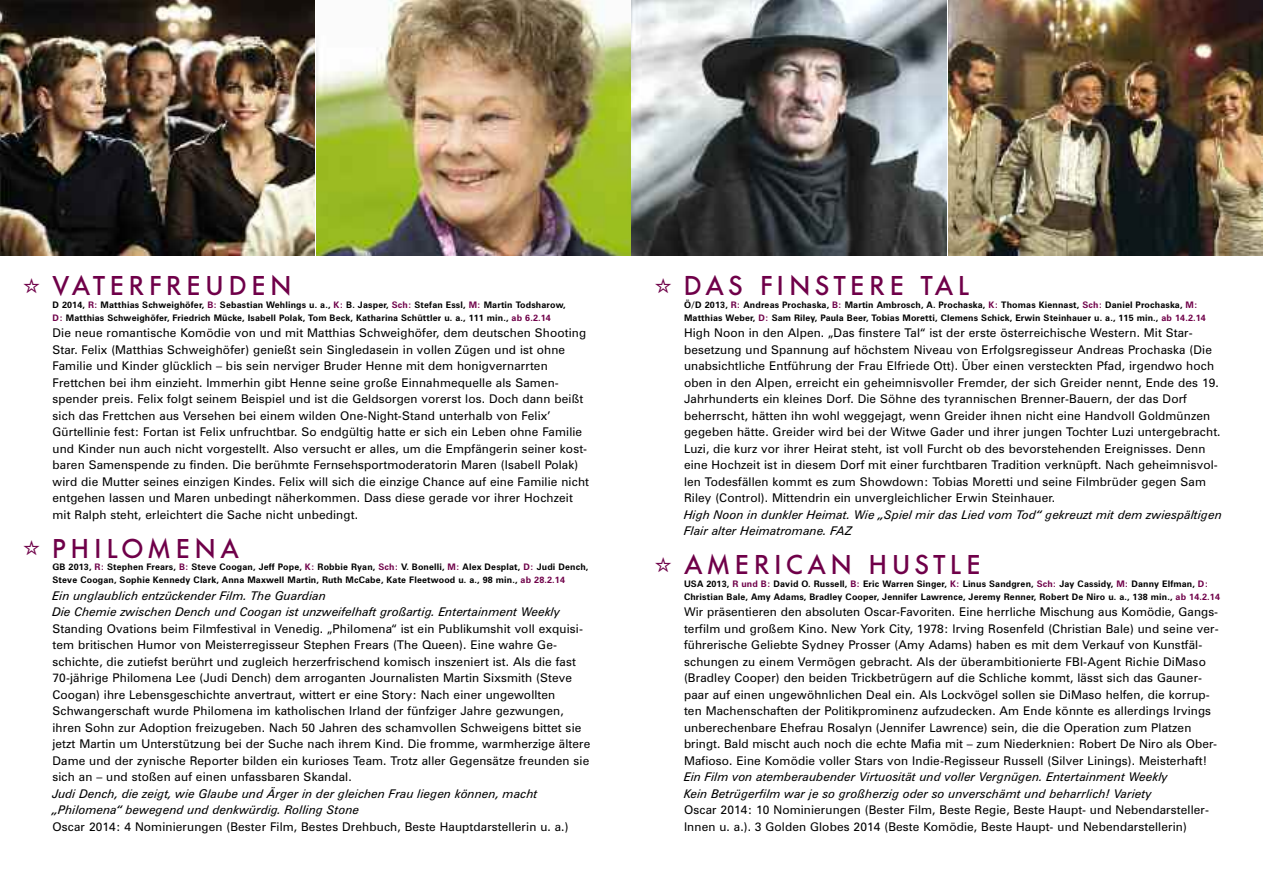
<style>
.page{position:relative;width:1263px;height:893px;background:#fff}
.page>*{position:absolute;margin:0;border:0;box-sizing:border-box;transform-origin:0 0}
.t1{font:500 27px "Futura BQ";letter-spacing:.17em;color:#6f0049}
.t2{font:500 27px "Futura BQ";letter-spacing:.19em;color:#6f0049}
.t3{font:500 27px "Futura BQ";letter-spacing:.2em;color:#6f0049}
.t4{font:12px/16.5px "Zurich BT";letter-spacing:.01em;color:#000}
.t5{font:italic 12px/16.5px "Zurich BT";color:#000}
.t6{font:700 9px/12.8px "Zurich BT";letter-spacing:.015em;color:#000}
.s1{color:#6f0049}
</style>
<div class="page">
<img style="left:0;top:0;width:315px;height:256px">
<img style="left:317px;top:0;width:629px;height:256px">
<img style="left:948px;top:0;width:315px;height:256px">
<h1 class="t2" style="left:53px;top:271px;width:241px">VATERFREUDEN</h1>
<p class="t6" style="left:53px;top:299px;width:515px">D 2014, <span class="s1">R:</span> Matthias Schweighöfer, <span class="s1">B:</span> Sebastian Wehlings u. a., <span class="s1">K:</span> B. Jasper, <span class="s1">Sch:</span> Stefan Essl, <span class="s1">M:</span> Martin Todsharow,<br><span class="s1">D:</span> Matthias Schweighöfer, Friedrich Mücke, Isabell Polak, Tom Beck, Katharina Schüttler u. a., 111 min., <span class="s1">ab 6.2.14</span></p>
<p class="t4" style="left:53px;top:326px;width:538px">Die neue romantische Komödie von und mit Matthias Schweighöfer, dem deutschen Shooting Star. Felix (Matthias Schweighöfer) genießt sein Singledasein in vollen Zügen und ist ohne Familie und Kinder glücklich – bis sein nerviger Bruder Henne mit dem honigvernarrten Frettchen bei ihm einzieht. Immerhin gibt Henne seine große Einnahmequelle als Samen&shy;spender preis. Felix folgt seinem Beispiel und ist die Geldsorgen vorerst los. Doch dann beißt sich das Frettchen aus Versehen bei einem wilden One-Night-Stand unterhalb von Felix’ Gürtellinie fest: Fortan ist Felix unfruchtbar. So endgültig hatte er sich ein Leben ohne Familie und Kinder nun auch nicht vorgestellt. Also versucht er alles, um die Empfängerin seiner kost&shy;baren Samenspende zu finden. Die berühmte Fernsehsportmoderatorin Maren (Isabell Polak) wird die Mutter seines einzigen Kindes. Felix will sich die einzige Chance auf eine Familie nicht entgehen lassen und Maren unbedingt näherkommen. Dass diese gerade vor ihrer Hochzeit mit Ralph steht, erleichtert die Sache nicht unbedingt.</p>
<h1 class="t3" style="left:53px;top:533px;width:189px">PHILOMENA</h1>
<p class="t6" style="left:53px;top:562px;width:537px">GB 2013, <span class="s1">R:</span> Stephen Frears, <span class="s1">B:</span> Steve Coogan, Jeff Pope, <span class="s1">K:</span> Robbie Ryan, <span class="s1">Sch:</span> V. Bonelli, <span class="s1">M:</span> Alex Desplat, <span class="s1">D:</span> Judi Dench,<br>Steve Coogan, Sophie Kennedy Clark, Anna Maxwell Martin, Ruth McCabe, Kate Fleetwood u. a., 98 min., <span class="s1">ab 28.2.14</span></p>
<p class="t5" style="left:53px;top:588px;width:509px">Ein unglaublich entzückender Film. The Guardian<br>Die Chemie zwischen Dench und Coogan ist unzweifelhaft großartig. Entertainment Weekly</p>
<p class="t4" style="left:52px;top:621px;width:540px">Standing Ovations beim Filmfestival in Venedig. „Philomena“ ist ein Publikumshit voll exquisi&shy;tem britischen Humor von Meisterregisseur Stephen Frears (The Queen). Eine wahre Ge&shy;schichte, die zutiefst berührt und zugleich herzerfrischend komisch inszeniert ist. Als die fast 70-jährige Philomena Lee (Judi Dench) dem arroganten Journalisten Martin Sixsmith (Steve Coogan) ihre Lebensgeschichte anvertraut, wittert er eine Story: Nach einer ungewollten Schwangerschaft wurde Philomena im katholischen Irland der fünfziger Jahre gezwungen, ihren Sohn zur Adoption freizugeben. Nach 50 Jahren des schamvollen Schweigens bittet sie jetzt Martin um Unterstützung bei der Suche nach ihrem Kind. Die fromme, warmherzige ältere Dame und der zynische Reporter bilden ein kurioses Team. Trotz aller Gegensätze freunden sie sich an – und stoßen auf einen unfassbaren Skandal.</p>
<p class="t5" style="left:52px;top:786px;width:487px">Judi Dench, die zeigt, wie Glaube und Ärger in der gleichen Frau liegen können, macht „Philomena“ bewegend und denkwürdig. Rolling Stone</p>
<p class="t4" style="left:52px;top:819px;width:518px">Oscar 2014: 4 Nominierungen (Bester Film, Bestes Drehbuch, Beste Hauptdarstellerin u. a.)</p>
<h1 class="t1" style="left:684px;top:271px;width:288px">DAS FINSTERE TAL</h1>
<p class="t6" style="left:684px;top:299px;width:523px">Ö/D 2013, <span class="s1">R:</span> Andreas Prochaska, <span class="s1">B:</span> Martin Ambrosch, A. Prochaska, <span class="s1">K:</span> Thomas Kiennast, <span class="s1">Sch:</span> Daniel Prochaska, <span class="s1">M:<br></span>Matthias Weber, <span class="s1">D:</span> Sam Riley, Paula Beer, Tobias Moretti, Clemens Schick, Erwin Steinhauer u. a., 115 min., <span class="s1">ab 14.2.14</span></p>
<p class="t4" style="left:684px;top:326px;width:538px">High Noon in den Alpen. „Das finstere Tal“ ist der erste österreichische Western. Mit Star&shy;besetzung und Spannung auf höchstem Niveau von Erfolgsregisseur Andreas Prochaska (Die unabsichtliche Entführung der Frau Elfriede Ott). Über einen versteckten Pfad, irgendwo hoch oben in den Alpen, erreicht ein geheimnisvoller Fremder, der sich Greider nennt, Ende des 19.<br>Jahrhunderts ein kleines Dorf. Die Söhne des tyrannischen Brenner-Bauern, der das Dorf beherrscht, hätten ihn wohl weggejagt, wenn Greider ihnen nicht eine Handvoll Goldmünzen gegeben hätte. Greider wird bei der Witwe Gader und ihrer jungen Tochter Luzi untergebracht.<br>Luzi, die kurz vor ihrer Heirat steht, ist voll Furcht ob des bevorstehenden Ereignisses. Denn eine Hochzeit ist in diesem Dorf mit einer furchtbaren Tradition verknüpft. Nach geheimnisvol&shy;len Todesfällen kommt es zum Showdown: Tobias Moretti und seine Filmbrüder gegen Sam Riley (Control). Mittendrin ein unvergleichlicher Erwin Steinhauer.</p>
<p class="t5" style="left:684px;top:507px;width:540px">High Noon in dunkler Heimat. Wie „Spiel mir das Lied vom Tod“ gekreuzt mit dem zwiespältigen<br>Flair alter Heimatromane. FAZ</p>
<h1 class="t1" style="left:684px;top:550px;width:298px">AMERICAN HUSTLE</h1>
<p class="t6" style="left:684px;top:578px;width:537px">USA 2013, <span class="s1">R und B:</span> David O. Russell, <span class="s1">B:</span> Eric Warren Singer, <span class="s1">K:</span> Linus Sandgren, <span class="s1">Sch:</span> Jay Cassidy, <span class="s1">M:</span> Danny Elfman, <span class="s1">D:<br></span>Christian Bale, Amy Adams, Bradley Cooper, Jennifer Lawrence, Jeremy Renner, Robert De Niro u. a., 138 min., <span class="s1">ab 14.2.14</span></p>
<p class="t4" style="left:684px;top:605px;width:536px">Wir präsentieren den absoluten Oscar-Favoriten. Eine herrliche Mischung aus Komödie, Gangs&shy;terfilm und großem Kino. New York City, 1978: Irving Rosenfeld (Christian Bale) und seine ver&shy;führerische Geliebte Sydney Prosser (Amy Adams) haben es mit dem Verkauf von Kunstfäl&shy;schungen zu einem Vermögen gebracht. Als der überambitionierte FBI-Agent Richie DiMaso (Bradley Cooper) den beiden Trickbetrügern auf die Schliche kommt, lässt sich das Gauner&shy;paar auf einen ungewöhnlichen Deal ein. Als Lockvögel sollen sie DiMaso helfen, die korrup&shy;ten Machenschaften der Politikprominenz aufzudecken. Am Ende könnte es allerdings Irvings unberechenbare Ehefrau Rosalyn (Jennifer Lawrence) sein, die die Operation zum Platzen bringt. Bald mischt auch noch die echte Mafia mit – zum Niederknien: Robert De Niro als Ober-Mafioso. Eine Komödie voller Stars von Indie-Regisseur Russell (Silver Linings). Meisterhaft!</p>
<p class="t5" style="left:684px;top:770px;width:486px">Ein Film von atemberaubender Virtuosität und voller Vergnügen. Entertainment Weekly<br>Kein Betrügerfilm war je so großherzig oder so unverschämt und beharrlich! Variety</p>
<p class="t4" style="left:684px;top:803px;width:527px">Oscar 2014: 10 Nominierungen (Bester Film, Beste Regie, Beste Haupt- und Nebendarsteller-<br>Innen u. a.). 3 Golden Globes 2014 (Beste Komödie, Beste Haupt- und Nebendarstellerin)</p>
</div>
